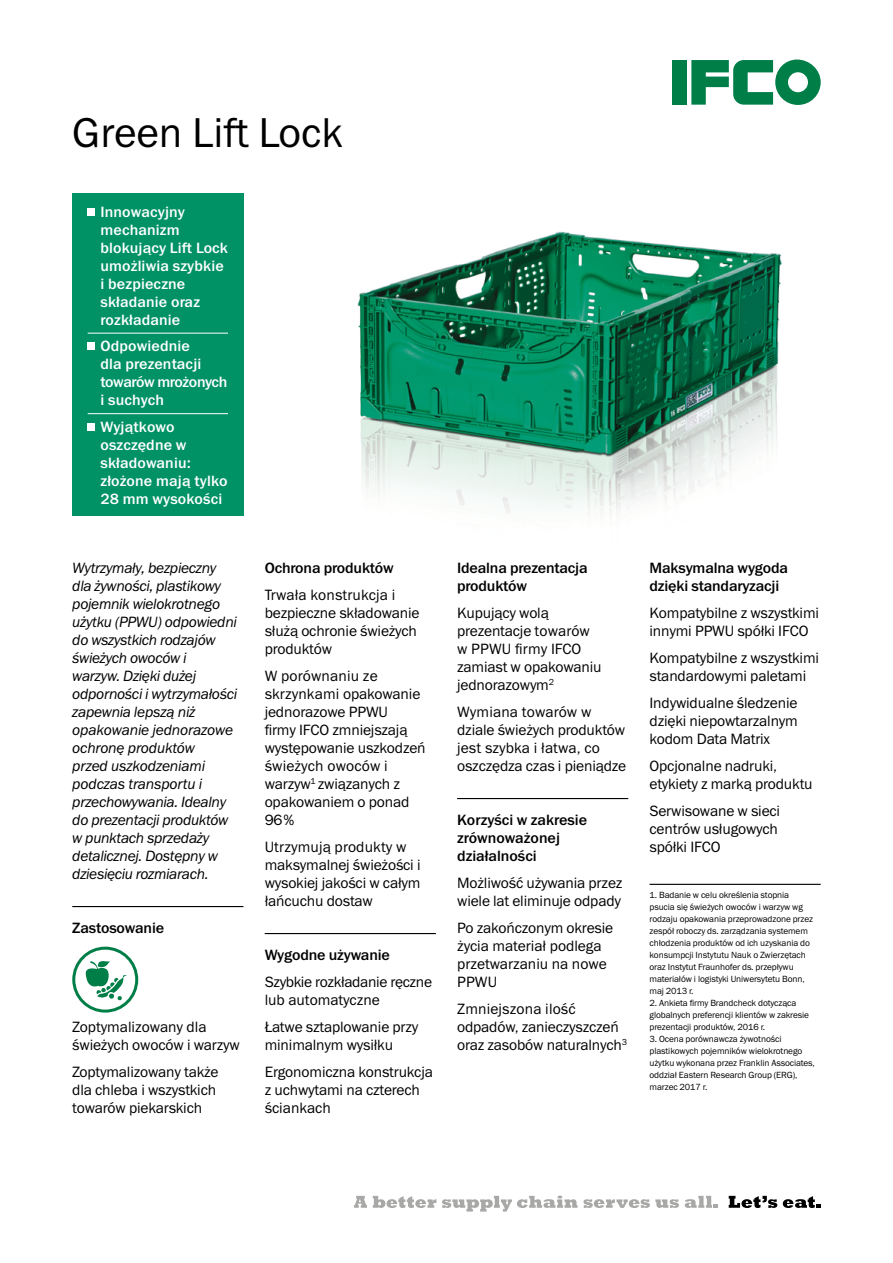
<style>
.page{position:relative;width:893px;height:1263px;background:#fff}
.page>*{position:absolute;margin:0;border:0;box-sizing:border-box;transform-origin:0 0}
.t1{font:42px "Franklin Gothic ITC";color:#000}
.t2{font:15px/18px "Franklin Gothic ITC";letter-spacing:-.01em;color:#000}
.t3{font:italic 15px/18px "Franklin Gothic ITC";letter-spacing:-.02em;color:#000}
.t4{font:500 15px/18px "Franklin Gothic ITC";letter-spacing:.01em;color:#fff}
.t5{font:500 15px/18px "Franklin Gothic ITC";letter-spacing:-.01em;color:#000}
.t6{font:9px/12px "Franklin Gothic ITC";letter-spacing:-.01em;color:#000}
</style>
<div class="page">
<img style="left:357px;top:232px;width:425px;height:282px">
<div style="left:72px;top:194px;width:171px;height:322px;background:#009265"></div>
<hr style="left:88px;top:333px;width:140px;height:1px;background:#fff">
<hr style="left:88px;top:413px;width:140px;height:1px;background:#fff">
<div style="left:88px;top:208px;width:7px;height:7px;background:#fff"></div>
<div style="left:88px;top:342px;width:7px;height:8px;background:#fff"></div>
<div style="left:88px;top:423px;width:7px;height:7px;background:#fff"></div>
<hr style="left:72px;top:906px;width:171px;height:1px;background:#000">
<svg style="left:85px;top:961px;width:42px;height:39px"></svg>
<div style="left:72px;top:947px;width:66px;height:65px;border:3px solid #007e48;border-radius:50%"></div>
<hr style="left:265px;top:933px;width:171px;height:1px;background:#000">
<hr style="left:457px;top:798px;width:171px;height:1px;background:#000">
<hr style="left:649px;top:884px;width:172px;height:1px;background:#000">
<svg style="left:354px;top:1196px;width:13px;height:12px"></svg>
<svg style="left:373px;top:1196px;width:63px;height:12px"></svg>
<svg style="left:442px;top:1195px;width:135px;height:16px"></svg>
<svg style="left:583px;top:1199px;width:96px;height:9px"></svg>
<svg style="left:685px;top:1196px;width:33px;height:12px"></svg>
<svg style="left:729px;top:1196px;width:48px;height:12px"></svg>
<svg style="left:783px;top:1196px;width:38px;height:12px"></svg>
<div style="left:672px;top:60px;width:14px;height:45px;background:#007e48"></div>
<svg style="left:691px;top:60px;width:130px;height:45px"></svg>
<h1 class="t1" style="left:72px;top:108px;width:272px">Green Lift Lock</h1>
<p class="t4" style="left:100px;top:203px;width:129px">Innowacyjny mechanizm blokujący Lift Lock umożliwia szybkie i bezpieczne składanie oraz rozkładanie</p>
<p class="t4" style="left:100px;top:337px;width:128px">Odpowiednie<br>dla prezentacji towarów mrożonych i suchych</p>
<p class="t4" style="left:100px;top:418px;width:129px">Wyjątkowo oszczędne w składowaniu: złożone mają tylko<br>28 mm wysokości</p>
<p class="t3" style="left:72px;top:559px;width:166px">Wytrzymały, bezpieczny dla żywności, plastikowy pojemnik wielokrotnego użytku (PPWU) odpowiedni do wszystkich rodzajów świeżych owoców i warzyw. Dzięki dużej odporności i wytrzymałości zapewnia lepszą niż opakowanie jednorazowe ochronę produktów<br>przed uszkodzeniami podczas transportu i przechowywania. Idealny do prezentacji produktów w punktach sprzedaży detalicznej. Dostępny w dziesięciu rozmiarach.</p>
<p class="t5" style="left:72px;top:919px;width:93px">Zastosowanie</p>
<p class="t2" style="left:72px;top:1017px;width:169px">Zoptymalizowany dla świeżych owoców i warzyw</p>
<p class="t2" style="left:72px;top:1062px;width:148px">Zoptymalizowany także dla chleba i wszystkich towarów piekarskich</p>
<p class="t5" style="left:265px;top:559px;width:131px">Ochrona produktów</p>
<p class="t2" style="left:265px;top:585px;width:156px">Trwała konstrukcja i bezpieczne składowanie służą ochronie świeżych produktów</p>
<p class="t2" style="left:265px;top:666px;width:163px">W porównaniu ze skrzynkami opakowanie jednorazowe PPWU<br>firmy IFCO zmniejszają występowanie uszkodzeń świeżych owoców i warzyw<sup>1</sup> związanych z opakowaniem o ponad<br>96 %</p>
<p class="t2" style="left:265px;top:837px;width:157px">Utrzymują produkty w maksymalnej świeżości i wysokiej jakości w całym łańcuchu dostaw</p>
<p class="t5" style="left:265px;top:946px;width:127px">Wygodne używanie</p>
<p class="t2" style="left:265px;top:972px;width:169px">Szybkie rozkładanie ręczne lub automatyczne</p>
<p class="t2" style="left:265px;top:1017px;width:155px">Łatwe sztaplowanie przy minimalnym wysiłku</p>
<p class="t2" style="left:265px;top:1062px;width:170px">Ergonomiczna konstrukcja z uchwytami na czterech ściankach</p>
<p class="t5" style="left:457px;top:559px;width:132px">Idealna prezentacja produktów</p>
<p class="t2" style="left:457px;top:603px;width:146px">Kupujący wolą prezentacje towarów w PPWU firmy IFCO zamiast w opakowaniu jednorazowym<sup>2</sup></p>
<p class="t2" style="left:457px;top:702px;width:171px">Wymiana towarów w dziale świeżych produktów jest szybka i łatwa, co oszczędza czas i pieniądze</p>
<p class="t5" style="left:457px;top:811px;width:132px">Korzyści w zakresie zrównoważonej działalności</p>
<p class="t2" style="left:457px;top:873px;width:167px">Możliwość używania przez wiele lat eliminuje odpady</p>
<p class="t2" style="left:457px;top:918px;width:157px">Po zakończonym okresie życia materiał podlega przetwarzaniu na nowe<br>PPWU</p>
<p class="t2" style="left:457px;top:999px;width:171px">Zmniejszona ilość odpadów, zanieczyszczeń oraz zasobów naturalnych<sup>3</sup></p>
<p class="t5" style="left:649px;top:559px;width:140px">Maksymalna wygoda dzięki standaryzacji</p>
<p class="t2" style="left:649px;top:603px;width:171px">Kompatybilne z wszystkimi innymi PPWU spółki IFCO</p>
<p class="t2" style="left:649px;top:648px;width:171px">Kompatybilne z wszystkimi standardowymi paletami</p>
<p class="t2" style="left:649px;top:693px;width:150px;text-align:justify">Indywidualne śledzenie dzięki niepowtarzalnym kodom Data Matrix</p>
<p class="t2" style="left:649px;top:756px;width:165px">Opcjonalne nadruki, etykiety z marką produktu</p>
<p class="t2" style="left:649px;top:801px;width:132px">Serwisowane w sieci centrów usługowych spółki IFCO</p>
<p class="t6" style="left:649px;top:888px;width:165px">1. Badanie w celu określenia stopnia psucia się świeżych owoców i warzyw wg rodzaju opakowania przeprowadzone przez zespół roboczy ds. zarządzania systemem chłodzenia produktów od ich uzyskania do konsumpcji Instytutu Nauk o Zwierzętach oraz Instytut Fraunhofer ds. przepływu materiałów i logistyki Uniwersytetu Bonn, maj 2013 r.</p>
<p class="t6" style="left:649px;top:996px;width:161px">2. Ankieta firmy Brandcheck dotycząca globalnych preferencji klientów w zakresie prezentacji produktów, 2016 r.</p>
<p class="t6" style="left:649px;top:1032px;width:167px">3. Ocena porównawcza żywotności plastikowych pojemników wielokrotnego użytku wykonana przez Franklin Associates, oddział Eastern Research Group (ERG), marzec 2017 r.</p>
</div>
